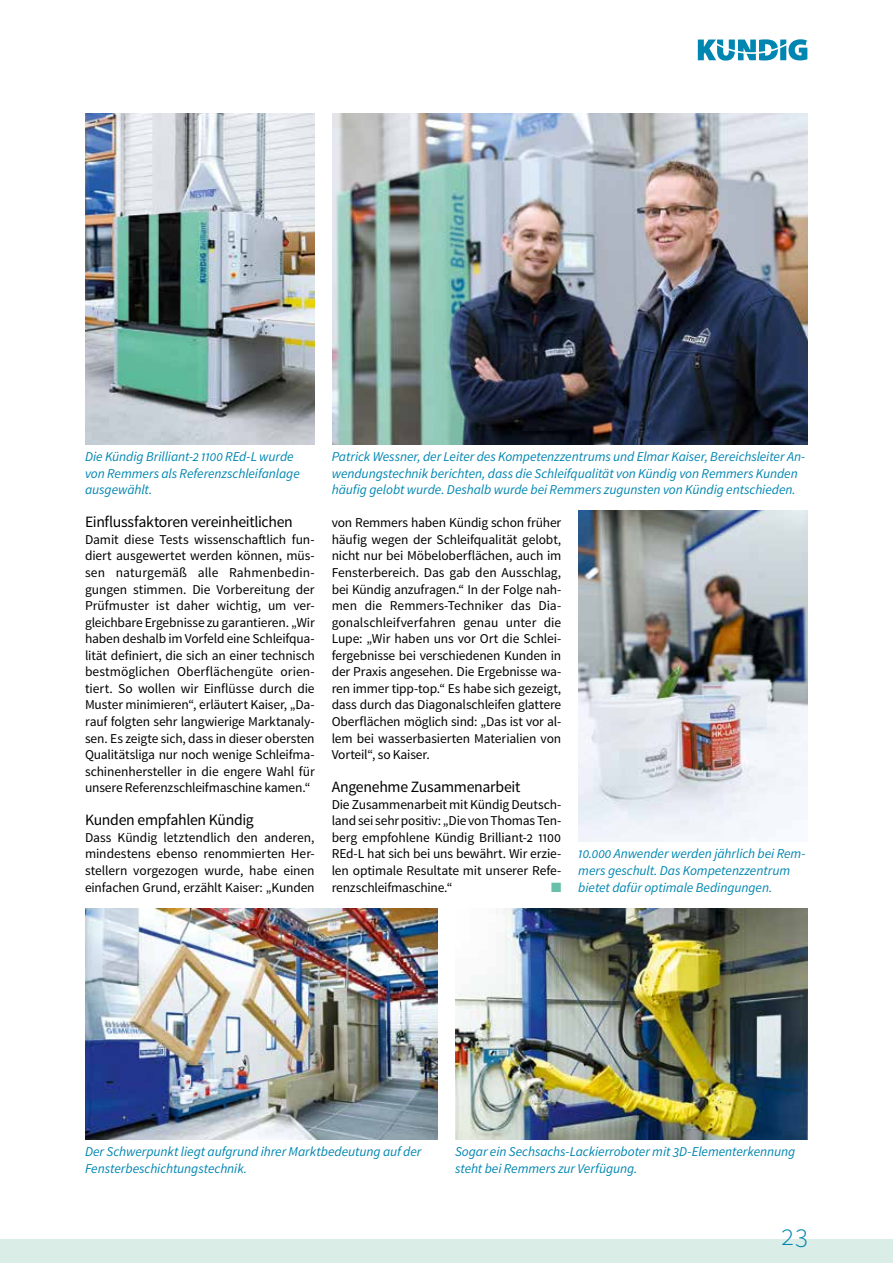
<style>
.page{position:relative;width:893px;height:1263px;background:#fff}
.page>*{position:absolute;margin:0;border:0;box-sizing:border-box;transform-origin:0 0}
.t1{font:300 27px "Source Sans Pro";color:#0086b1}
.t2{font:15.75px "Source Sans Pro";letter-spacing:-.02em;color:#000}
.t3{font:13.5px/16.5px "Source Sans Pro";letter-spacing:-.01em;color:#000;text-align:justify}
.t4{font:italic 13.5px/16.5px "Source Sans Pro";letter-spacing:-.005em;color:#0086b1}
.t5{font:13.5px "Zapf Dingbats ITC";color:#68bfaa}
</style>
<div class="page">
<div style="left:0;top:1239px;width:893px;height:24px;background:#daede6"></div>
<svg style="left:698px;top:39px;width:109px;height:22px"></svg>
<img style="left:85px;top:908px;width:353px;height:232px">
<img style="left:455px;top:908px;width:353px;height:232px">
<img style="left:578px;top:511px;width:230px;height:331px">
<img style="left:332px;top:113px;width:476px;height:332px">
<img style="left:85px;top:113px;width:229px;height:332px">
<p class="t4" style="left:85px;top:448px;width:216px">Die Kündig Brilliant-2 1100 REd-L wurde von Remmers als Referenzschleifanlage ausgewählt.</p>
<p class="t4" style="left:332px;top:448px;width:475px">Patrick Wessner, der Leiter des Kompetenzzentrums und Elmar Kaiser, Bereichsleiter An&shy;wendungstechnik berichten, dass die Schleifqualität von Kündig von Remmers Kunden häufig gelobt wurde. Deshalb wurde bei Remmers zugunsten von Kündig entschieden.</p>
<p class="t2" style="left:85px;top:512px;width:209px">Einflussfaktoren vereinheitlichen</p>
<p class="t3" style="left:85px;top:531px;width:231px">Damit diese Tests wissenschaftlich fun&shy;diert ausgewertet werden können, müs&shy;sen naturgemäß alle Rahmenbedin&shy;gungen stimmen. Die Vorbereitung der Prüfmuster ist daher wichtig, um ver&shy;gleichbare Ergebnisse zu garantieren. „Wir haben deshalb im Vorfeld eine Schleifqua&shy;lität definiert, die sich an einer technisch bestmöglichen Oberflächengüte orien&shy;tiert. So wollen wir Einflüsse durch die Muster minimieren“, erläutert Kaiser, „Da&shy;rauf folgten sehr langwierige Marktanaly&shy;sen. Es zeigte sich, dass in dieser obersten Qualitätsliga nur noch wenige Schleifma&shy;schinenhersteller in die engere Wahl für unsere Referenzschleifmaschine kamen.“</p>
<p class="t2" style="left:85px;top:810px;width:170px">Kunden empfahlen Kündig</p>
<p class="t3" style="left:85px;top:829px;width:231px">Dass Kündig letztendlich den anderen, mindestens ebenso renommierten Her&shy;stellern vorgezogen wurde, habe einen einfachen Grund, erzählt Kaiser: „Kunden</p>
<p class="t3" style="left:332px;top:515px;width:231px">von Remmers haben Kündig schon früher häufig wegen der Schleifqualität gelobt, nicht nur bei Möbeloberflächen, auch im Fensterbereich. Das gab den Ausschlag, bei Kündig anzufragen.“ In der Folge nah&shy;men die Remmers-Techniker das Dia&shy;gonalschleifverfahren genau unter die Lupe: „Wir haben uns vor Ort die Schlei&shy;fergebnisse bei verschiedenen Kunden in der Praxis angesehen. Die Ergebnisse wa&shy;ren immer tipp-top.“ Es habe sich gezeigt, dass durch das Diagonalschleifen glattere Oberflächen möglich sind: „Das ist vor al&shy;lem bei wasserbasierten Materialien von Vorteil“, so Kaiser.</p>
<p class="t2" style="left:332px;top:777px;width:190px">Angenehme Zusammenarbeit</p>
<p class="t3" style="left:332px;top:796px;width:231px">Die Zusammenarbeit mit Kündig Deutsch&shy;land sei sehr positiv: „Die von Thomas Ten&shy;berg empfohlene Kündig Brilliant-2 1100<br>REd-L hat sich bei uns bewährt. Wir erzie&shy;len optimale Resultate mit unserer Refe&shy;renzschleifmaschine.“</p>
<p class="t5" style="left:551px;top:880px;width:12px">■</p>
<p class="t4" style="left:578px;top:846px;width:229px">10.000 Anwender werden jährlich bei Rem&shy;mers geschult. Das Kompetenzzentrum bietet dafür optimale Bedingungen.</p>
<p class="t4" style="left:85px;top:1144px;width:338px">Der Schwerpunkt liegt aufgrund ihrer Marktbedeutung auf der<br>Fensterbeschichtungstechnik.</p>
<p class="t4" style="left:455px;top:1144px;width:342px">Sogar ein Sechsachs-Lackierroboter mit 3D-Elementerkennung steht bei Remmers zur Verfügung.</p>
<h1 class="t1" style="left:781px;top:1219px;width:28px">23</h1>
</div>
